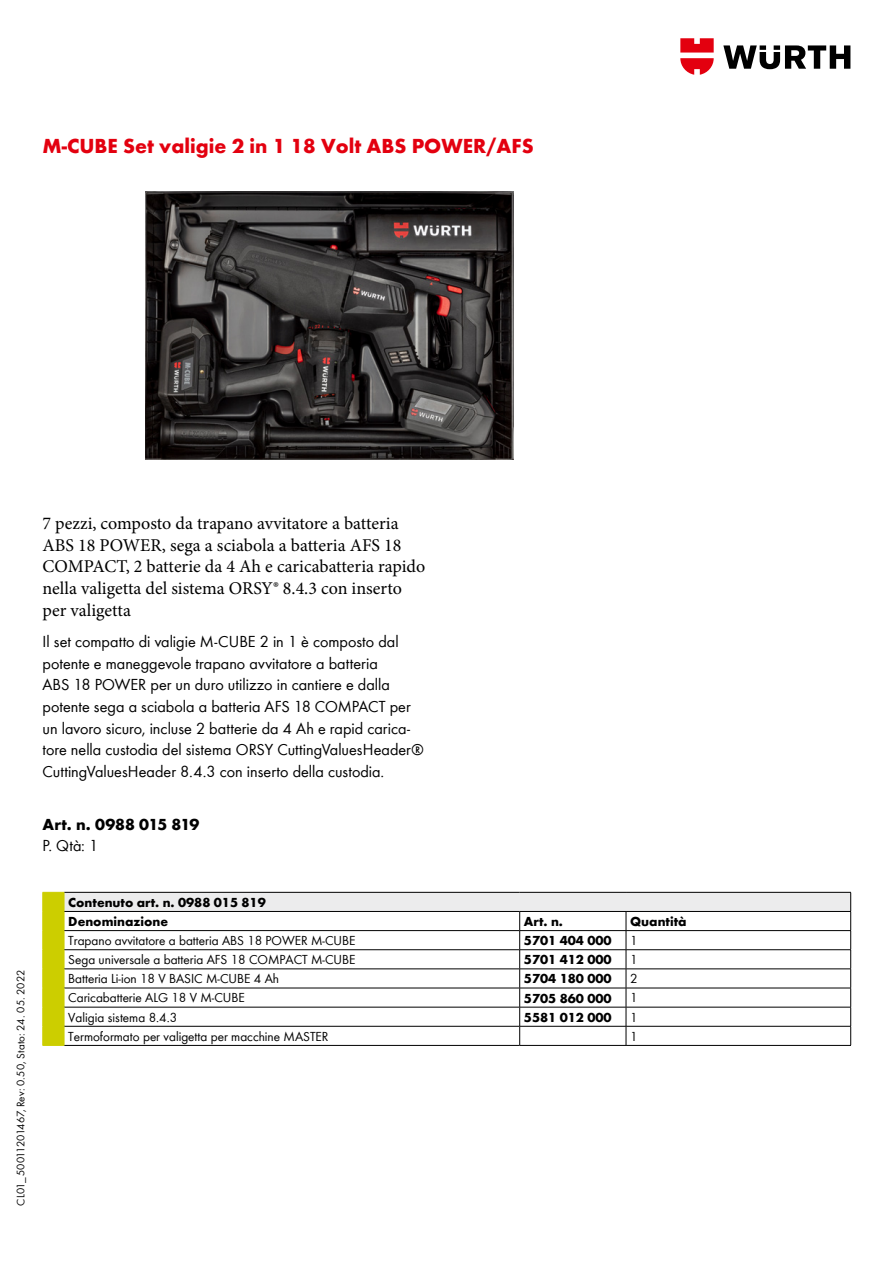
<style>
.page{position:relative;width:893px;height:1263px;background:#fff}
.page>*{position:absolute;margin:0;border:0;box-sizing:border-box;transform-origin:0 0}
.t1{font:700 21px "Wuerth Global";color:#e3000f}
.t2{font:18px/21.6px "Minion Pro";color:#000}
.t3{font:16.5px/21.8px "Wuerth Global";color:#000}
.t4{font:700 16.5px "Wuerth Global";color:#000}
.t5{font:13.5px "Wuerth Global";color:#000}
.t6{font:700 13.5px/19.2px "Wuerth Global";color:#000}
.t7{font:11.25px "Wuerth Global";letter-spacing:.005em;color:#000}
</style>
<div class="page">
<svg style="left:723px;top:45px;width:127px;height:24px"></svg>
<svg style="left:680px;top:38px;width:34px;height:37px"></svg>
<div style="left:64px;top:892px;width:787px;height:19px;background:#ececed"></div>
<hr style="left:64px;top:892px;width:456px;height:1px;background:#000">
<hr style="left:520px;top:892px;width:106px;height:1px;background:#000">
<hr style="left:626px;top:892px;width:225px;height:1px;background:#000">
<hr style="left:64px;top:911px;width:456px;height:1px;background:#000">
<hr style="left:626px;top:911px;width:225px;height:1px;background:#000">
<hr style="left:64px;top:930px;width:456px;height:1px;background:#000">
<hr style="left:626px;top:930px;width:225px;height:1px;background:#000">
<hr style="left:64px;top:949px;width:456px;height:1px;background:#000">
<hr style="left:626px;top:949px;width:225px;height:1px;background:#000">
<hr style="left:64px;top:968px;width:456px;height:1px;background:#000">
<hr style="left:626px;top:968px;width:225px;height:1px;background:#000">
<hr style="left:64px;top:988px;width:456px;height:1px;background:#000">
<hr style="left:626px;top:988px;width:225px;height:1px;background:#000">
<hr style="left:64px;top:1007px;width:456px;height:1px;background:#000">
<hr style="left:626px;top:1007px;width:225px;height:1px;background:#000">
<hr style="left:64px;top:1026px;width:456px;height:1px;background:#000">
<hr style="left:64px;top:1045px;width:456px;height:1px;background:#000">
<div style="left:43px;top:892px;width:22px;height:154px;background:#ccce00"></div>
<hr style="left:520px;top:1045px;width:106px;height:1px;background:#000">
<hr style="left:626px;top:1026px;width:225px;height:1px;background:#000">
<svg style="left:519px;top:911px;width:108px;height:134px"></svg>
<svg style="left:850px;top:892px;width:1px;height:153px"></svg>
<hr style="left:626px;top:1045px;width:225px;height:1px;background:#000">
<img style="left:146px;top:191px;width:367px;height:268px">
<p class="t1" style="left:43px;top:134px;width:493px">M-CUBE Set valigie 2 in 1 18 Volt ABS POWER/AFS</p>
<p class="t2" style="left:43px;top:513px;width:384px">7 pezzi, composto da trapano avvitatore a batteria ABS 18 POWER, sega a sciabola a batteria AFS 18<br>COMPACT, 2 batterie da 4 Ah e caricabatteria rapido nella valigetta del sistema ORSY® 8.4.3 con inserto per valigetta</p>
<p class="t3" style="left:43px;top:630px;width:383px">Il set compatto di valigie M-CUBE 2 in 1 è composto dal potente e maneggevole trapano avvitatore a batteria<br>ABS 18 POWER per un duro utilizzo in cantiere e dalla potente sega a sciabola a batteria AFS 18 COMPACT per un lavoro sicuro, incluse 2 batterie da 4 Ah e rapid carica&shy;tore nella custodia del sistema ORSY CuttingValuesHeader® CuttingValuesHeader 8.4.3 con inserto della custodia.</p>
<p class="t4" style="left:43px;top:815px;width:158px">Art. n. 0988 015 819</p>
<p class="t3" style="left:43px;top:834px;width:57px">P. Qtà: 1</p>
<p class="t7" style="left:14px;top:1205px;width:237px;rotate:-90deg">CL01_50011201467, Rev: 0.50, Stato: 24. 05. 2022</p>
<p class="t6" style="left:68px;top:892px;width:199px">Contenuto art. n. 0988 015 819<br>Denominazione</p>
<p class="t6" style="left:524px;top:912px;width:41px">Art. n.</p>
<p class="t6" style="left:630px;top:912px;width:58px">Quantità</p>
<p class="t5" style="left:68px;top:932px;width:289px">Trapano avvitatore a batteria ABS 18 POWER M-CUBE</p>
<p class="t6" style="left:524px;top:931px;width:89px">5701 404 000</p>
<p class="t5" style="left:630px;top:932px;width:9px">1</p>
<p class="t5" style="left:68px;top:952px;width:289px">Sega universale a batteria AFS 18 COMPACT M-CUBE</p>
<p class="t6" style="left:524px;top:950px;width:89px">5701 412 000</p>
<p class="t5" style="left:630px;top:952px;width:9px">1</p>
<p class="t5" style="left:68px;top:971px;width:212px">Batteria Li-ion 18 V BASIC M-CUBE 4 Ah</p>
<p class="t6" style="left:524px;top:969px;width:89px">5704 180 000</p>
<p class="t5" style="left:630px;top:971px;width:9px">2</p>
<p class="t5" style="left:68px;top:990px;width:178px">Caricabatterie ALG 18 V M-CUBE</p>
<p class="t6" style="left:524px;top:988px;width:89px">5705 860 000</p>
<p class="t5" style="left:630px;top:990px;width:9px">1</p>
<p class="t5" style="left:68px;top:1009px;width:110px">Valigia sistema 8.4.3</p>
<p class="t6" style="left:524px;top:1007px;width:89px">5581 012 000</p>
<p class="t5" style="left:630px;top:1009px;width:9px">1</p>
<p class="t5" style="left:68px;top:1028px;width:262px">Termoformato per valigetta per macchine MASTER</p>
<p class="t5" style="left:630px;top:1028px;width:9px">1</p>
</div>
